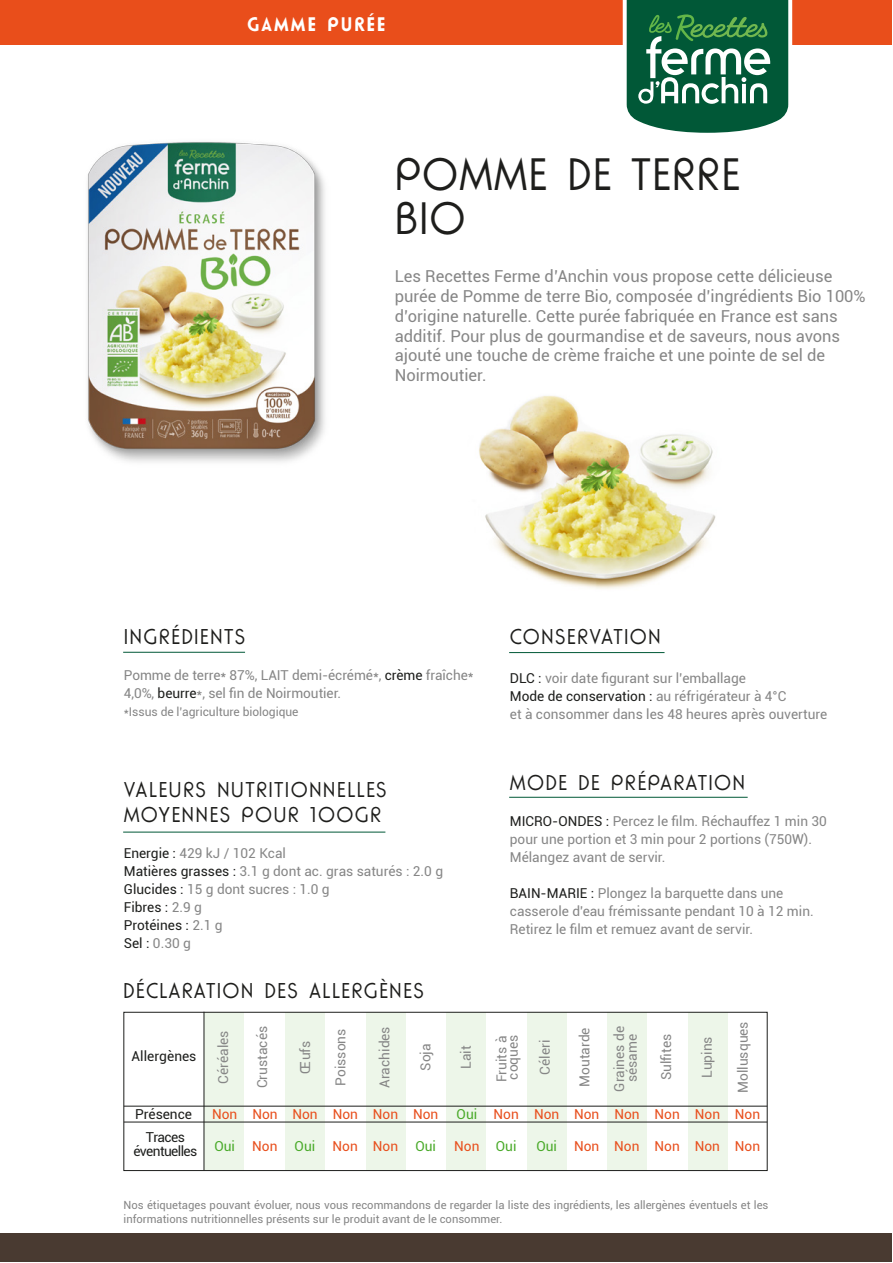
<style>
.page{position:relative;width:893px;height:1263px;background:#fff}
.page>*{position:absolute;margin:0;border:0;box-sizing:border-box;transform-origin:0 0}
.t1{font:300 44.55px/43.5px "Ronda IT Cby BT";letter-spacing:.02em;color:#1e1e1c}
.t2{font:300 21px/25.2px "Ronda IT Cby BT";letter-spacing:.06em;color:#1e1e1c}
.t3{font:700 19.35px "Ronda IT Cby BT";letter-spacing:.08em;color:#fff}
.t4{font:16.5px/19.8px "Roboto";color:#868686}
.t5{font:13.8px/11.2px "Roboto";color:#868686}
.t6{font:13.8px "Roboto";color:#e84f1d}
.t7{font:13.8px/22.8px "Roboto";letter-spacing:-.005em;color:#1d1e1c;text-align:center}
.t8{font:13.8px "Roboto";letter-spacing:-.045em;color:#1d1e1c}
.t9{font:13.8px "Roboto";color:#48a928}
.t10{font:13.65px/18px "Roboto";color:#868686}
.t11{font:12px "Roboto";letter-spacing:-.005em;color:#868686}
.t12{font:11.25px/13.5px "Roboto";color:#868686}
.s1{color:#1d1e1c}
.s2{color:#48a928}
</style>
<div class="page">
<div style="left:0;top:0;width:892px;height:45px;background:#e94e1b"></div>
<div style="left:0;top:1233px;width:892px;height:29px;background:#493a31"></div>
<svg style="left:623px;top:0;width:169px;height:133px"></svg>
<div style="left:205px;top:1012px;width:39px;height:159px;background:#edf6e9"></div>
<div style="left:285px;top:1012px;width:40px;height:159px;background:#edf6e9"></div>
<div style="left:366px;top:1012px;width:39px;height:159px;background:#edf6e9"></div>
<div style="left:446px;top:1012px;width:40px;height:159px;background:#edf6e9"></div>
<div style="left:527px;top:1012px;width:39px;height:159px;background:#edf6e9"></div>
<div style="left:607px;top:1012px;width:40px;height:159px;background:#edf6e9"></div>
<div style="left:688px;top:1012px;width:40px;height:159px;background:#edf6e9"></div>
<hr style="left:124px;top:1106px;width:643px;height:1px;background:#1d1e1c">
<hr style="left:124px;top:1122px;width:643px;height:1px;background:#1d1e1c">
<div style="left:124px;top:1012px;width:643px;height:159px;border:1px solid #1d1e1c"></div>
<hr style="left:204px;top:1012px;width:1px;height:158px;background:#1d1e1c">
<hr style="left:123px;top:652px;width:122px;height:1px;background:#015837">
<hr style="left:123px;top:832px;width:262px;height:1px;background:#015837">
<hr style="left:509px;top:797px;width:239px;height:1px;background:#015837">
<hr style="left:509px;top:652px;width:155px;height:1px;background:#015837">
<img style="left:87px;top:142px;width:238px;height:320px">
<img style="left:479px;top:395px;width:237px;height:194px">
<h3 class="t3" style="left:247px;top:12px;width:140px">GAMME PURÉE</h3>
<h1 class="t1" style="left:394px;top:153px;width:347px">POMME DE TERRE<br>BIO</h1>
<p class="t4" style="left:395px;top:266px;width:472px">Les Recettes Ferme d’Anchin vous propose cette délicieuse purée de Pomme de terre Bio, composée d’ingrédients Bio 100% d’origine naturelle. Cette purée fabriquée en France est sans additif. Pour plus de gourmandise et de saveurs, nous avons ajouté une touche de crème fraiche et une pointe de sel de Noirmoutier.</p>
<h2 class="t2" style="left:124px;top:624px;width:123px">INGRÉDIENTS</h2>
<p class="t10" style="left:124px;top:666px;width:351px">Pomme de terre* 87%, LAIT demi-écrémé*, <span class="s1">crème</span> fraîche*<br>4,0%, <span class="s1">beurre</span>*, sel fin de Noirmoutier.</p>
<p class="t11" style="left:124px;top:704px;width:176px">*Issus de l’agriculture biologique</p>
<h2 class="t2" style="left:124px;top:776px;width:264px">VALEURS NUTRITIONNELLES<br>MOYENNES POUR 100GR</h2>
<p class="t10" style="left:124px;top:843px;width:321px"><span class="s1">Energie :</span> 429 kJ / 102 Kcal<br><span class="s1">Matières grasses :</span> 3.1 g dont ac. gras saturés : 2.0 g<br><span class="s1">Glucides :</span> 15 g dont sucres : 1.0 g<br><span class="s1">Fibres :</span> 2.9 g<br><span class="s1">Protéines :</span> 2.1 g<br><span class="s1">Sel :</span> 0.30 g</p>
<h2 class="t2" style="left:123px;top:977px;width:302px">DÉCLARATION DES ALLERGÈNES</h2>
<h2 class="t2" style="left:510px;top:624px;width:152px">CONSERVATION</h2>
<p class="t10" style="left:510px;top:669px;width:319px"><span class="s1">DLC :</span> voir date figurant sur l’emballage<br><span class="s1">Mode de conservation :</span> au réfrigérateur à 4°C<br>et à consommer dans les 48 heures après ouverture</p>
<h2 class="t2" style="left:510px;top:770px;width:237px">MODE DE PRÉPARATION</h2>
<p class="t10" style="left:510px;top:811px;width:318px"><span class="s1">MICRO-ONDES :</span> Percez le film. Réchauffez 1 min 30 pour une portion et 3 min pour 2 portions (750W).<br>Mélangez avant de servir.</p>
<p class="t10" style="left:510px;top:883px;width:305px"><span class="s1">BAIN-MARIE :</span> Plongez la barquette dans une casserole d'eau frémissante pendant 10 à 12 min.<br>Retirez le film et remuez avant de servir.</p>
<p class="t7" style="left:132px;top:1044px;width:66px">Allergènes</p>
<p class="t7" style="left:135px;top:1102px;width:58px">Présence<br>Traces</p>
<p class="t8" style="left:133px;top:1142px;width:65px">éventuelles</p>
<p class="t5" style="left:217px;top:1084px;width:55px;rotate:-90deg">Céréales</p>
<p class="t5" style="left:256px;top:1088px;width:64px;rotate:-90deg">Crustacés</p>
<p class="t5" style="left:299px;top:1073px;width:34px;rotate:-90deg">Œufs</p>
<p class="t5" style="left:335px;top:1086px;width:59px;rotate:-90deg">Poissons</p>
<p class="t5" style="left:378px;top:1088px;width:63px;rotate:-90deg">Arachides</p>
<p class="t5" style="left:420px;top:1071px;width:29px;rotate:-90deg">Soja</p>
<p class="t5" style="left:460px;top:1069px;width:25px;rotate:-90deg">Lait</p>
<p class="t5" style="left:495px;top:1082px;width:49px;rotate:-90deg">Fruits à coques</p>
<p class="t5" style="left:539px;top:1074px;width:36px;rotate:-90deg">Céleri</p>
<p class="t5" style="left:612px;top:1092px;width:67px;line-height:12.6px;text-align:center;rotate:-90deg">Graines de sésame</p>
<p class="t5" style="left:578px;top:1087px;width:61px;rotate:-90deg">Moutarde</p>
<p class="t5" style="left:660px;top:1080px;width:48px;rotate:-90deg">Sulfites</p>
<p class="t5" style="left:701px;top:1078px;width:43px;rotate:-90deg">Lupins</p>
<p class="t5" style="left:737px;top:1093px;width:73px;rotate:-90deg">Mollusques</p>
<p class="t6" style="left:212px;top:1104px;width:228px">Non Non Non Non Non Non</p>
<p class="t6" style="left:457px;top:1104px;width:305px"><span class="s2">Oui</span> Non Non Non Non Non Non Non</p>
<p class="t9" style="left:214px;top:1137px;width:22px">Oui</p>
<p class="t6" style="left:252px;top:1137px;width:65px">Non <span class="s2">Oui</span></p>
<p class="t6" style="left:333px;top:1137px;width:67px">Non Non</p>
<p class="t9" style="left:415px;top:1137px;width:22px">Oui</p>
<p class="t6" style="left:454px;top:1137px;width:64px">Non <span class="s2">Oui</span></p>
<p class="t6" style="left:536px;top:1137px;width:225px"><span class="s2">Oui</span> Non Non Non Non Non</p>
<p class="t12" style="left:124px;top:1198px;width:646px">Nos étiquetages pouvant évoluer, nous vous recommandons de regarder la liste des ingrédients, les allergènes éventuels et les informations nutritionnelles présents sur le produit avant de le consommer.</p>
</div>
